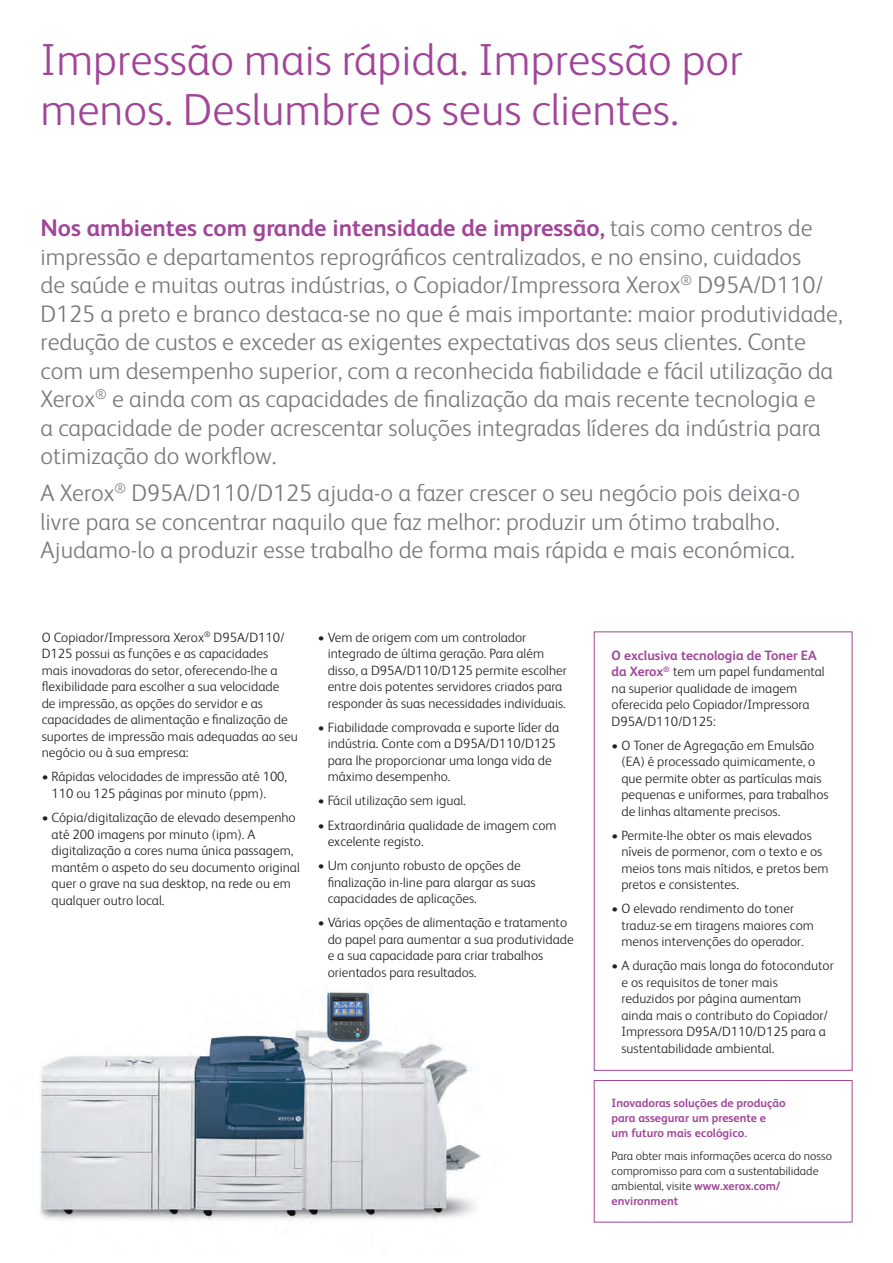
<style>
.page{position:relative;width:893px;height:1263px;background:#fff}
.page>*{position:absolute;margin:0;border:0;box-sizing:border-box;transform-origin:0 0}
.t1{font:300 45px/49.5px "Xerox Sans";color:#a14599}
.t2{font:300 24px/28.5px "Xerox Sans";color:#76787b}
.t3{font:300 13.5px/16.5px "Xerox Sans";color:#231f20}
.t4{font:300 12px/15px "Xerox Sans";color:#231f20}
.t5{font:700 12px/15px "Xerox Sans";color:#a14599}
.s1{font-weight:700;color:#a14599}
</style>
<div class="page">
<div style="left:594px;top:631px;width:258px;height:440px;border:1px solid #a14599"></div>
<div style="left:594px;top:1080px;width:258px;height:142px;border:1px solid #a14599"></div>
<img style="left:40px;top:986px;width:442px;height:235px">
<h1 class="t1" style="left:40px;top:33px;width:704px">Impressão mais rápida. Impressão por menos. Deslumbre os seus clientes.</h1>
<p class="t2" style="left:40px;top:213px;width:804px"><span class="s1">Nos ambientes com grande intensidade de impressão,</span> tais como centros de impressão e departamentos reprográficos centralizados, e no ensino, cuidados<br>de saúde e muitas outras indústrias, o Copiador/Impressora Xerox<sup>®</sup> D95A/D110/ D125 a preto e branco destaca-se no que é mais importante: maior produtividade, redução de custos e exceder as exigentes expectativas dos seus clientes. Conte com um desempenho superior, com a reconhecida fiabilidade e fácil utilização da Xerox<sup>®</sup> e ainda com as capacidades de finalização da mais recente tecnologia e<br>a capacidade de poder acrescentar soluções integradas líderes da indústria para otimização do workflow.</p>
<h2 class="t2" style="left:41px;top:478px;width:761px">A Xerox<sup>®</sup> D95A/D110/D125 ajuda-o a fazer crescer o seu negócio pois deixa-o livre para se concentrar naquilo que faz melhor: produzir um ótimo trabalho.<br>Ajudamo-lo a produzir esse trabalho de forma mais rápida e mais económica.</h2>
<p class="t3" style="left:42px;top:628px;width:257px">O Copiador/Impressora Xerox<sup>®</sup> D95A/D110/ D125 possui as funções e as capacidades mais inovadoras do setor, oferecendo-lhe a flexibilidade para escolher a sua velocidade<br>de impressão, as opções do servidor e as capacidades de alimentação e finalização de suportes de impressão mais adequadas ao seu negócio ou à sua empresa:</p>
<p class="t3" style="left:52px;top:768px;width:237px;text-indent:-10px">• Rápidas velocidades de impressão até 100,<br>110 ou 125 páginas por minuto (ppm).</p>
<p class="t3" style="left:52px;top:808px;width:250px;text-indent:-10px">• Cópia/digitalização de elevado desempenho até 200 imagens por minuto (ipm). A digitalização a cores numa única passagem, mantém o aspeto do seu documento original quer o grave na sua desktop, na rede ou em qualquer outro local.</p>
<p class="t3" style="left:328px;top:628px;width:241px;text-indent:-10px">• Vem de origem com um controlador integrado de última geração. Para além disso, a D95A/D110/D125 permite escolher entre dois potentes servidores criados para responder às suas necessidades individuais.</p>
<p class="t3" style="left:328px;top:718px;width:233px;text-indent:-10px">• Fiabilidade comprovada e suporte líder da indústria. Conte com a D95A/D110/D125 para lhe proporcionar uma longa vida de máximo desempenho.</p>
<p class="t3" style="left:318px;top:792px;width:150px">• Fácil utilização sem igual.</p>
<p class="t3" style="left:328px;top:816px;width:230px;text-indent:-10px">• Extraordinária qualidade de imagem com excelente registo.</p>
<p class="t3" style="left:328px;top:856px;width:209px;text-indent:-10px">• Um conjunto robusto de opções de finalização in-line para alargar as suas capacidades de aplicações.</p>
<p class="t3" style="left:328px;top:914px;width:248px;text-indent:-10px">• Várias opções de alimentação e tratamento do papel para aumentar a sua produtividade e a sua capacidade para criar trabalhos orientados para resultados.</p>
<p class="t3" style="left:612px;top:646px;width:215px"><span class="s1">O exclusiva tecnologia de Toner EA da Xerox</span><sup>®</sup> tem um papel fundamental na superior qualidade de imagem oferecida pelo Copiador/Impressora<br>D95A/D110/D125:</p>
<p class="t3" style="left:621px;top:736px;width:209px;text-indent:-10px">• O Toner de Agregação em Emulsão (EA) é processado quimicamente, o que permite obter as partículas mais pequenas e uniformes, para trabalhos de linhas altamente precisos.</p>
<p class="t3" style="left:621px;top:826px;width:209px;text-indent:-10px">• Permite-lhe obter os mais elevados níveis de pormenor, com o texto e os meios tons mais nítidos, e pretos bem pretos e consistentes.</p>
<p class="t3" style="left:621px;top:900px;width:194px;text-indent:-10px">• O elevado rendimento do toner traduz-se em tiragens maiores com menos intervenções do operador.</p>
<p class="t3" style="left:621px;top:957px;width:214px;text-indent:-10px">• A duração mais longa do fotocondutor e os requisitos de toner mais reduzidos por página aumentam ainda mais o contributo do Copiador/ Impressora D95A/D110/D125 para a sustentabilidade ambiental.</p>
<p class="t5" style="left:612px;top:1095px;width:176px">Inovadoras soluções de produção para assegurar um presente e um futuro mais ecológico.</p>
<p class="t4" style="left:612px;top:1147px;width:222px">Para obter mais informações acerca do nosso compromisso para com a sustentabilidade ambiental, visite <span class="s1">www.xerox.com/ environment</span></p>
</div>
